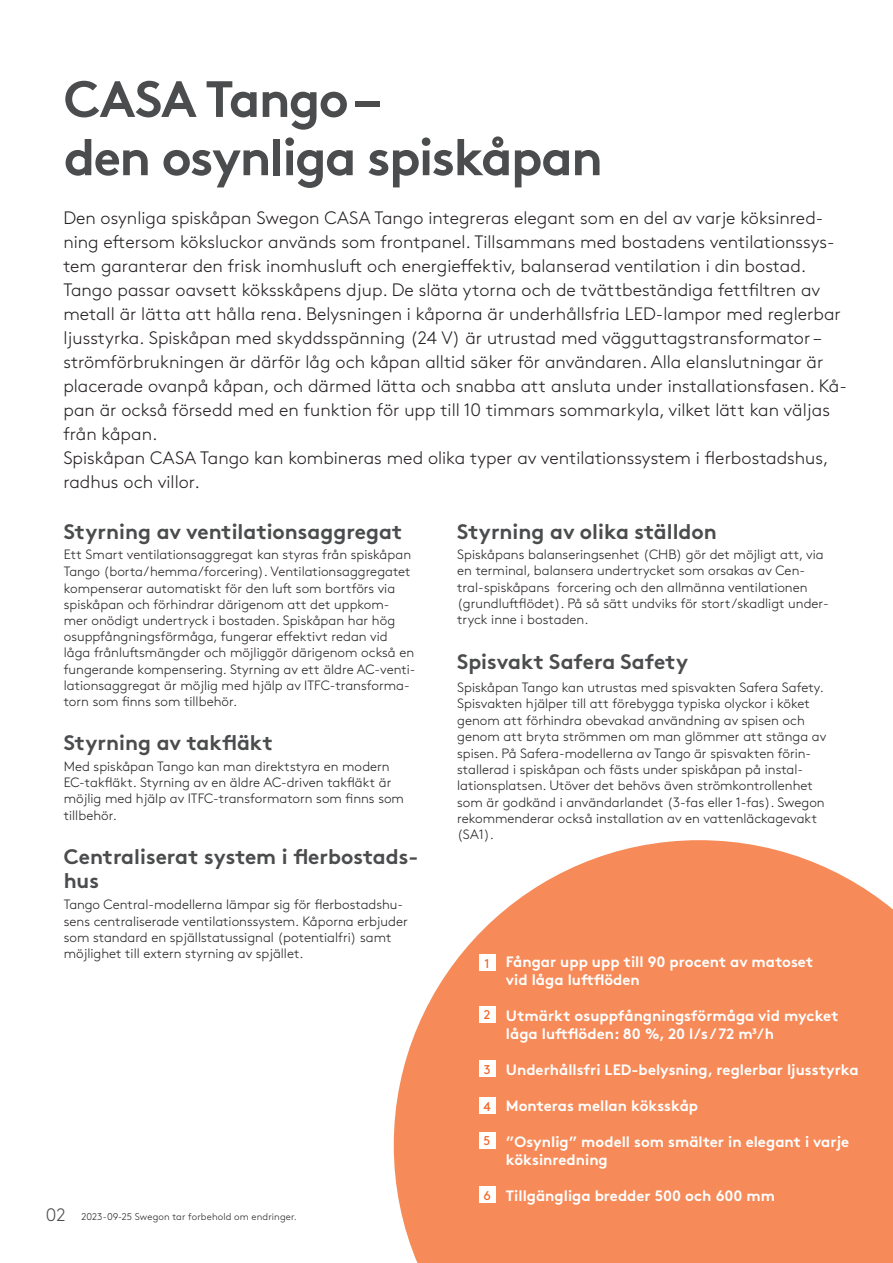
<style>
.page{position:relative;width:893px;height:1263px;background:#fff}
.page>*{position:absolute;margin:0;border:0;box-sizing:border-box;transform-origin:0 0}
.Main_header__34_pkt{font:700 51px "Swegon Brown";letter-spacing:-.03em;color:#4b4c4d}
.Sub_header__14_pkt{font:700 21px/24px "Swegon Brown";color:#4b4c4d}
.t1{font:300 18px/24px "Swegon Brown";color:#231f20}
.t2{font:700 15px/18px "Swegon Brown";color:#fff}
.t3{font:300 13.5px/16.4px "Swegon Brown";color:#231f20}
.t4{font:12.6px "Swegon Brown";color:#f36421}
.t5{font:300 9.75px "Swegon Brown";letter-spacing:.015em;color:#231f20}
.s1{font-size:18px;color:#4b4c4d}
</style>
<div class="page">
<svg style="left:394px;top:840px;width:499px;height:423px;background:#f7986c"></svg>
<div style="left:479px;top:954px;width:16px;height:17px;background:#fff"></div>
<div style="left:479px;top:1006px;width:16px;height:17px;background:#fff"></div>
<div style="left:479px;top:1060px;width:16px;height:17px;background:#fff"></div>
<div style="left:479px;top:1097px;width:16px;height:17px;background:#fff"></div>
<div style="left:479px;top:1132px;width:16px;height:17px;background:#fff"></div>
<div style="left:479px;top:1186px;width:16px;height:17px;background:#fff"></div>
<p class="Main_header__34_pkt" style="left:64px;top:58px;width:319px">CASA Tango –</p>
<p class="Main_header__34_pkt" style="left:64px;top:116px;width:541px">den osynliga spiskåpan</p>
<p class="t1" style="left:63px;top:205px;width:773px">Den osynliga spiskåpan Swegon CASA Tango integreras elegant som en del av varje köksinred&shy;ning eftersom köksluckor används som frontpanel. Tillsammans med bostadens ventilationssys&shy;tem garanterar den frisk inomhusluft och energieffektiv, balanserad ventilation i din bostad.</p>
<p class="t1" style="left:63px;top:277px;width:785px">Tango passar oavsett köksskåpens djup. De släta ytorna och de tvättbeständiga fettfiltren av metall är lätta att hålla rena. Belysningen i kåporna är underhållsfria LED-lampor med reglerbar ljusstyrka. Spiskåpan med skyddsspänning (24 V) är utrustad med vägguttagstransformator – strömförbrukningen är därför låg och kåpan alltid säker för användaren. Alla elanslutningar är placerade ovanpå kåpan, och därmed lätta och snabba att ansluta under installationsfasen. Kå&shy;pan är också försedd med en funktion för upp till 10 timmars sommarkyla, vilket lätt kan väljas från kåpan.</p>
<p class="t1" style="left:63px;top:445px;width:767px">Spiskåpan CASA Tango kan kombineras med olika typer av ventilationssystem i flerbostadshus, radhus och villor.</p>
<p class="Sub_header__14_pkt" style="left:64px;top:517px;width:340px">Styrning av ventilationsaggregat</p>
<p class="t3" style="left:64px;top:545px;width:353px">Ett Smart ventilationsaggregat kan styras från spiskåpan Tango (borta/hemma/forcering). Ventilationsaggregatet kompenserar automatiskt för den luft som bortförs via spiskåpan och förhindrar därigenom att det uppkom&shy;mer onödigt undertryck i bostaden. Spiskåpan har hög osuppfångningsförmåga, fungerar effektivt redan vid låga frånluftsmängder och möjliggör därigenom också en fungerande kompensering. Styrning av ett äldre AC-venti&shy;lationsaggregat är möjlig med hjälp av ITFC-transforma&shy;torn som finns som tillbehör.</p>
<p class="Sub_header__14_pkt" style="left:64px;top:729px;width:211px">Styrning av takfläkt</p>
<p class="t3" style="left:64px;top:757px;width:342px">Med spiskåpan Tango kan man direktstyra en modern EC-takfläkt. Styrning av en äldre AC-driven takfläkt är möjlig med hjälp av ITFC-transformatorn som finns som tillbehör.</p>
<p class="Sub_header__14_pkt" style="left:64px;top:842px;width:356px">Centraliserat system i flerbostads&shy;hus</p>
<p class="t3" style="left:64px;top:895px;width:346px">Tango Central-modellerna lämpar sig för flerbostadshu&shy;sens centraliserade ventilationssystem. Kåporna erbjuder som standard en spjällstatussignal (potentialfri) samt möjlighet till extern styrning av spjället.</p>
<p class="t5" style="left:46px;top:1210px;width:252px"><span class="s1">02</span> 2023-09-25 Swegon tar forbehold om endringer.</p>
<p class="Sub_header__14_pkt" style="left:457px;top:517px;width:261px">Styrning av olika ställdon</p>
<p class="t3" style="left:457px;top:545px;width:373px">Spiskåpans balanseringsenhet (CHB) gör det möjligt att, via en terminal, balansera undertrycket som orsakas av Cen&shy;tral-spiskåpans forcering och den allmänna ventilationen (grundluftflödet). På så sätt undviks för stort/skadligt under&shy;tryck inne i bostaden.</p>
<p class="Sub_header__14_pkt" style="left:457px;top:647px;width:232px">Spisvakt Safera Safety</p>
<p class="t3" style="left:457px;top:678px;width:371px">Spiskåpan Tango kan utrustas med spisvakten Safera Safety.<br>Spisvakten hjälper till att förebygga typiska olyckor i köket genom att förhindra obevakad användning av spisen och genom att bryta strömmen om man glömmer att stänga av spisen. På Safera-modellerna av Tango är spisvakten förin&shy;stallerad i spiskåpan och fästs under spiskåpan på instal&shy;lationsplatsen. Utöver det behövs även strömkontrollenhet som är godkänd i användarlandet (3-fas eller 1-fas). Swegon rekommenderar också installation av en vattenläckagevakt (SA1).</p>
<p class="t4" style="left:485px;top:954px;width:7px">1</p>
<p class="t4" style="left:484px;top:1005px;width:8px">2</p>
<p class="t4" style="left:484px;top:1059px;width:8px">3</p>
<p class="t4" style="left:483px;top:1096px;width:9px">4</p>
<p class="t4" style="left:484px;top:1131px;width:8px">5</p>
<p class="t4" style="left:483px;top:1185px;width:9px">6</p>
<p class="t2" style="left:506px;top:951px;width:309px">Fångar upp upp till 90 procent av matoset vid låga luftflöden</p>
<p class="t2" style="left:506px;top:1005px;width:334px">Utmärkt osuppfångningsförmåga vid mycket låga luftflöden: 80 %, 20 l/s / 72 m3/h</p>
<p class="t2" style="left:506px;top:1059px;width:354px">Underhållsfri LED-belysning, reglerbar ljusstyrka</p>
<p class="t2" style="left:506px;top:1095px;width:194px">Monteras mellan köksskåp</p>
<p class="t2" style="left:506px;top:1131px;width:345px">”Osynlig” modell som smälter in elegant i varje köksinredning</p>
<p class="t2" style="left:506px;top:1185px;width:271px">Tillgängliga bredder 500 och 600 mm</p>
</div>
